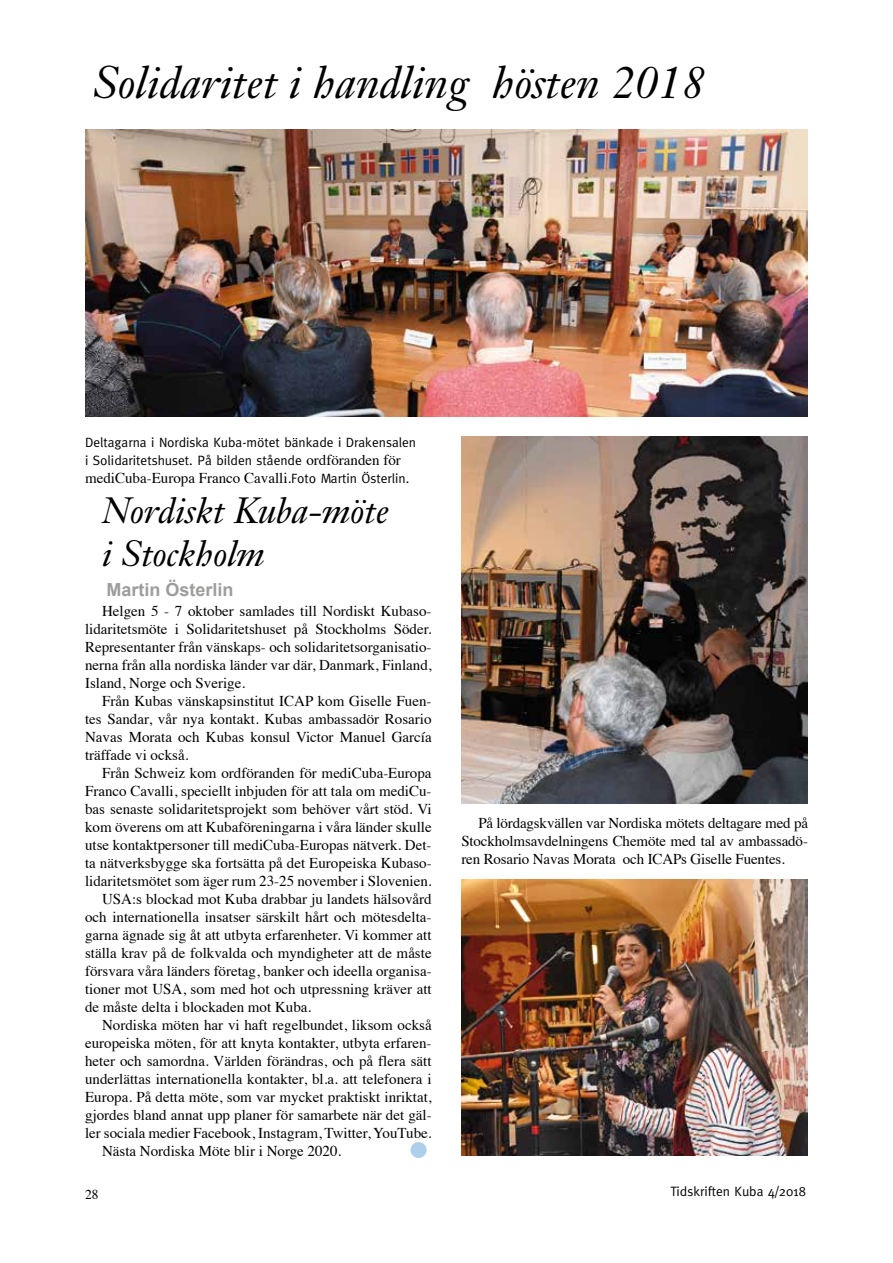
<style>
.page{position:relative;width:893px;height:1263px;background:#fff}
.page>*{position:absolute;margin:0;border:0;box-sizing:border-box;transform-origin:0 0}
.t1{font:italic 45px "Janson Text";color:#000}
.t2{font:45px "Meta";color:#adcfea}
.t3{font:italic 36px/43.2px "Janson Text";color:#000}
.t4{font:700 18px "Arial";color:#9d9d9c}
.t5{font:15px/18px "Times";color:#000;text-align:justify}
.t6{font:13.5px/18px "Meta";color:#000}
.t7{font:13.5px "Times";color:#000}
.s1{font-family:"Times";font-size:15px}
.s2{font-family:"Meta";font-size:13.5px}
</style>
<div class="page">
<img style="left:461px;top:437px;width:347px;height:367px">
<img style="left:461px;top:879px;width:347px;height:277px">
<img style="left:85px;top:129px;width:723px;height:288px">
<h1 class="t1" style="left:93px;top:55px;width:613px">Solidaritet i handling hösten 2018</h1>
<p class="t6" style="left:85px;top:433px;width:333px">Deltagarna i Nordiska Kuba-mötet bänkade i Drakensalen i Solidaritetshuset. På bilden stående <span class="s1">ordföranden för</span></p>
<p class="t5" style="left:85px;top:468px;width:326px">mediCuba-Europa Franco Cavalli.<span class="s2">Foto Martin Österlin.</span></p>
<h2 class="t3" style="left:102px;top:489px;width:288px">Nordiskt Kuba-möte i Stockholm</h2>
<p class="t4" style="left:106px;top:578px;width:129px">Martin Österlin</p>
<p class="t5" style="left:85px;top:600px;width:348px;text-indent:17px">Helgen 5 - 7 oktober samlades till Nordiskt Kubaso&shy;lidaritetsmöte i Solidaritetshuset på Stockholms Söder.<br>Representanter från vänskaps- och solidaritetsorganisatio&shy;nerna från alla nordiska länder var där, Danmark, Finland, Island, Norge och Sverige.</p>
<p class="t5" style="left:85px;top:690px;width:348px;text-indent:17px">Från Kubas vänskapsinstitut ICAP kom Giselle Fuen&shy;tes Sandar, vår nya kontakt. Kubas ambassadör Rosario Navas Morata och Kubas konsul Victor Manuel García träffade vi också.</p>
<p class="t5" style="left:102px;top:762px;width:331px">Från Schweiz kom ordföranden för mediCuba-Europa</p>
<p class="t5" style="left:85px;top:780px;width:348px">Franco Cavalli, speciellt inbjuden för att tala om mediCu-</p>
<p class="t5" style="left:85px;top:798px;width:348px">bas senaste solidaritetsprojekt som behöver vårt stöd. Vi</p>
<p class="t5" style="left:85px;top:816px;width:348px">kom överens om att Kubaföreningarna i våra länder skulle</p>
<p class="t5" style="left:85px;top:834px;width:348px">utse kontaktpersoner till mediCuba-Europas nätverk. Det-</p>
<p class="t5" style="left:85px;top:852px;width:348px">ta nätverksbygge ska fortsätta på det Europeiska Kubaso-</p>
<p class="t5" style="left:85px;top:870px;width:348px">lidaritetsmötet som äger rum 23-25 november i Slovenien.</p>
<p class="t5" style="left:102px;top:888px;width:331px">USA:s blockad mot Kuba drabbar ju landets hälsovård</p>
<p class="t5" style="left:85px;top:906px;width:348px">och internationella insatser särskilt hårt och mötesdelta-</p>
<p class="t5" style="left:85px;top:924px;width:348px">garna ägnade sig åt att utbyta erfarenheter. Vi kommer att</p>
<p class="t5" style="left:85px;top:942px;width:348px">ställa krav på de folkvalda och myndigheter att de måste</p>
<p class="t5" style="left:85px;top:960px;width:348px">försvara våra länders företag, banker och ideella organisa-</p>
<p class="t5" style="left:85px;top:978px;width:348px">tioner mot USA, som med hot och utpressning kräver att</p>
<p class="t5" style="left:85px;top:996px;width:228px">de måste delta i blockaden mot Kuba.</p>
<p class="t5" style="left:102px;top:1014px;width:331px">Nordiska möten har vi haft regelbundet, liksom också</p>
<p class="t5" style="left:85px;top:1032px;width:348px">europeiska möten, för att knyta kontakter, utbyta erfaren-</p>
<p class="t5" style="left:85px;top:1050px;width:348px">heter och samordna. Världen förändras, och på flera sätt</p>
<p class="t5" style="left:85px;top:1068px;width:348px">underlättas internationella kontakter, bl.a. att telefonera i</p>
<p class="t5" style="left:85px;top:1086px;width:348px">Europa. På detta möte, som var mycket praktiskt inriktat,</p>
<p class="t5" style="left:85px;top:1104px;width:348px">gjordes bland annat upp planer för samarbete när det gäl-</p>
<p class="t5" style="left:85px;top:1122px;width:348px">ler sociala medier Facebook, Instagram, Twitter, YouTube.</p>
<p class="t5" style="left:102px;top:1140px;width:241px">Nästa Nordiska Möte blir i Norge 2020.</p>
<h1 class="t2" style="left:407px;top:1124px;width:24px">•</h1>
<p class="t5" style="left:461px;top:813px;width:348px;text-indent:17px">På lördagskvällen var Nordiska mötets deltagare med på Stockholmsavdelningens Chemöte med tal av ambassadö&shy;ren Rosario Navas Morata och ICAPs Giselle Fuentes.</p>
<p class="t7" style="left:85px;top:1182px;width:15px">28</p>
<p class="t6" style="left:670px;top:1182px;width:137px">Tidskriften Kuba 4/2018</p>
</div>
